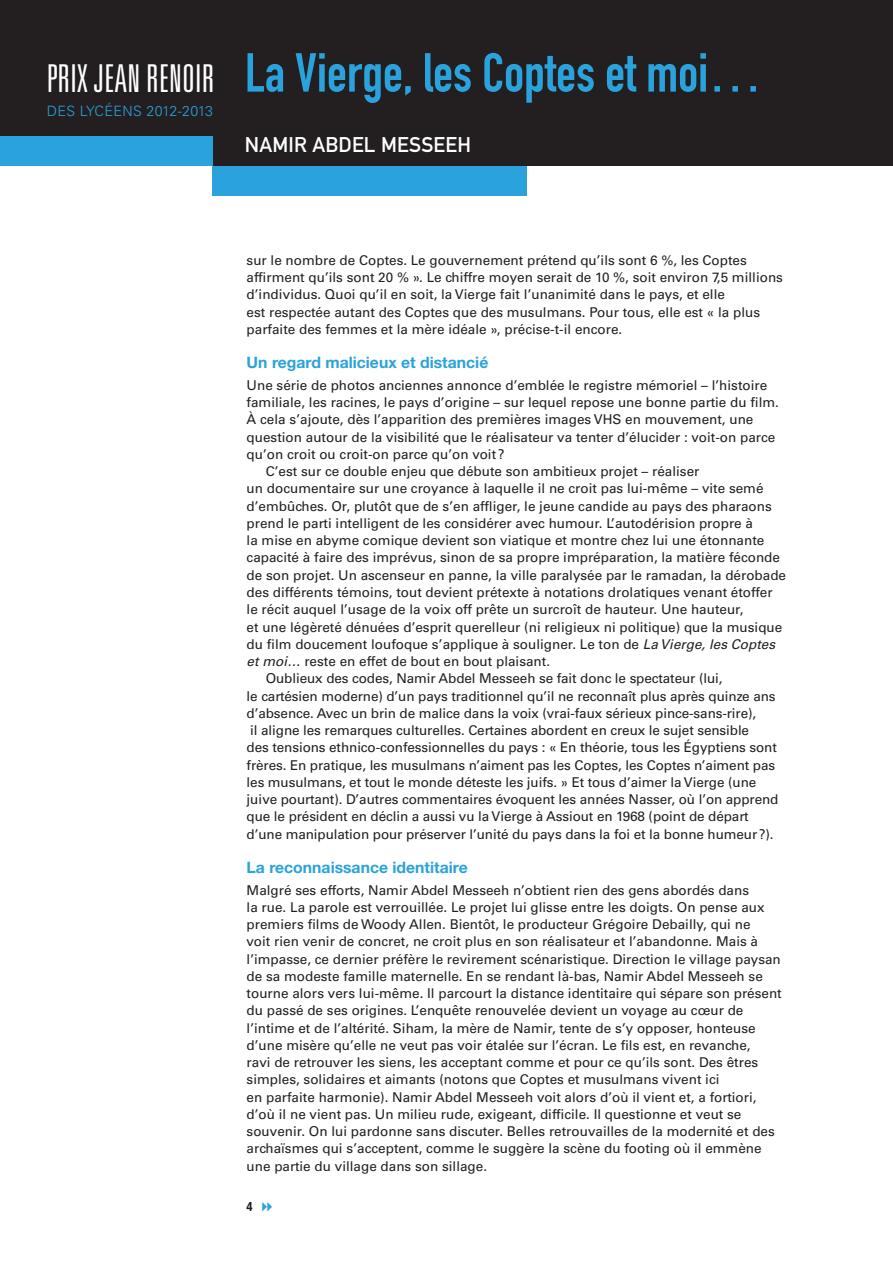
<style>
.page{position:relative;width:893px;height:1263px;background:#fff}
.page>*{position:absolute;margin:0;border:0;box-sizing:border-box;transform-origin:0 0}
.t1{font:54px "DIN Engschrift Std";color:#2aa2db}
.t2{font:300 ultra-condensed 38.4px "Univers LT Std";letter-spacing:.005em;color:#fff}
.t3{font:21px "DIN Mittelschrift Std";letter-spacing:.01em;color:#fff}
.t4{font:700 15.75px "Helvetica Neue LT Std";color:#2aa2db}
.t5{font:300 14.25px "Univers LT Std";letter-spacing:.025em;color:#2aa2db}
.t6{font:13.5px/17.2px "Univers LT Std";color:#231f20}
.t7{font:700 condensed 12.75px "Helvetica Neue LT Std";color:#231f20}
.s1{font-style:italic}
</style>
<div class="page">
<div style="left:0;top:0;width:893px;height:166px;background:#231f20"></div>
<div style="left:0;top:136px;width:213px;height:30px;background:#2aa2db"></div>
<div style="left:213px;top:166px;width:314px;height:30px;background:#2aa2db"></div>
<h2 class="t2" style="left:47px;top:58px;width:169px">PRIX JEAN RENOIR</h2>
<p class="t5" style="left:47px;top:102px;width:168px">DES LYCÉENS 2012-2013</p>
<h1 class="t1" style="left:245px;top:41px;width:519px">La Vierge, les Coptes et moi…</h1>
<h3 class="t3" style="left:245px;top:132px;width:228px">NAMIR ABDEL MESSEEH</h3>
<p class="t6" style="left:247px;top:252px;width:538px">sur le nombre de Coptes. Le gouvernement prétend qu’ils sont 6 %, les Coptes affirment qu’ils sont 20 % ». Le chiffre moyen serait de 10 %, soit environ 7,5 millions d’individus. Quoi qu’il en soit, la Vierge fait l’unanimité dans le pays, et elle<br>est respectée autant des Coptes que des musulmans. Pour tous, elle est « la plus parfaite des femmes et la mère idéale », précise-t-il encore.</p>
<p class="t4" style="left:247px;top:353px;width:243px">Un regard malicieux et distancié</p>
<p class="t6" style="left:247px;top:377px;width:522px">Une série de photos anciennes annonce d’emblée le registre mémoriel – l’histoire</p>
<p class="t6" style="left:247px;top:394px;width:534px">familiale, les racines, le pays d’origine – sur lequel repose une bonne partie du film.</p>
<p class="t6" style="left:247px;top:411px;width:508px">À cela s’ajoute, dès l’apparition des premières images VHS en mouvement, une</p>
<p class="t6" style="left:247px;top:428px;width:530px">question autour de la visibilité que le réalisateur va tenter d’élucider : voit-on parce</p>
<p class="t6" style="left:247px;top:446px;width:259px">qu’on croit ou croit-on parce qu’on voit?</p>
<p class="t6" style="left:266px;top:463px;width:435px">C’est sur ce double enjeu que débute son ambitieux projet – réaliser</p>
<p class="t6" style="left:247px;top:480px;width:518px">un documentaire sur une croyance à laquelle il ne croit pas lui-même – vite semé</p>
<p class="t6" style="left:247px;top:497px;width:527px">d’embûches. Or, plutôt que de s’en affliger, le jeune candide au pays des pharaons</p>
<p class="t6" style="left:247px;top:515px;width:508px">prend le parti intelligent de les considérer avec humour. L’autodérision propre à</p>
<p class="t6" style="left:247px;top:532px;width:519px">la mise en abyme comique devient son viatique et montre chez lui une étonnante</p>
<p class="t6" style="left:247px;top:549px;width:535px">capacité à faire des imprévus, sinon de sa propre impréparation, la matière féconde</p>
<p class="t6" style="left:247px;top:566px;width:541px">de son projet. Un ascenseur en panne, la ville paralysée par le ramadan, la dérobade</p>
<p class="t6" style="left:247px;top:584px;width:527px">des différents témoins, tout devient prétexte à notations drolatiques venant étoffer</p>
<p class="t6" style="left:247px;top:601px;width:498px">le récit auquel l’usage de la voix off prête un surcroît de hauteur. Une hauteur,</p>
<p class="t6" style="left:247px;top:618px;width:537px">et une légèreté dénuées d’esprit querelleur (ni religieux ni politique) que la musique</p>
<p class="t6" style="left:247px;top:635px;width:530px">du film doucement loufoque s’applique à souligner. Le ton de <span class="s1">La Vierge, les Coptes</span></p>
<p class="t6" style="left:247px;top:653px;width:305px"><span class="s1">et moi…</span> reste en effet de bout en bout plaisant.</p>
<p class="t6" style="left:266px;top:670px;width:458px">Oublieux des codes, Namir Abdel Messeeh se fait donc le spectateur (lui,</p>
<p class="t6" style="left:247px;top:687px;width:530px">le cartésien moderne) d’un pays traditionnel qu’il ne reconnaît plus après quinze ans</p>
<p class="t6" style="left:247px;top:704px;width:511px">d’absence. Avec un brin de malice dans la voix (vrai-faux sérieux pince-sans-rire),</p>
<p class="t6" style="left:250px;top:722px;width:500px">il aligne les remarques culturelles. Certaines abordent en creux le sujet sensible</p>
<p class="t6" style="left:247px;top:739px;width:532px">des tensions ethnico-confessionnelles du pays : « En théorie, tous les Égyptiens sont</p>
<p class="t6" style="left:247px;top:756px;width:530px">frères. En pratique, les musulmans n’aiment pas les Coptes, les Coptes n’aiment pas</p>
<p class="t6" style="left:247px;top:773px;width:511px">les musulmans, et tout le monde déteste les juifs. » Et tous d’aimer la Vierge (une</p>
<p class="t6" style="left:247px;top:791px;width:533px">juive pourtant). D’autres commentaires évoquent les années Nasser, où l’on apprend</p>
<p class="t6" style="left:247px;top:808px;width:503px">que le président en déclin a aussi vu la Vierge à Assiout en 1968 (point de départ</p>
<p class="t6" style="left:247px;top:825px;width:528px">d’une manipulation pour préserver l’unité du pays dans la foi et la bonne humeur?).</p>
<p class="t4" style="left:247px;top:858px;width:223px">La reconnaissance identitaire</p>
<p class="t6" style="left:247px;top:881px;width:537px">Malgré ses efforts, Namir Abdel Messeeh n’obtient rien des gens abordés dans<br>la rue. La parole est verrouillée. Le projet lui glisse entre les doigts. On pense aux premiers films de Woody Allen. Bientôt, le producteur Grégoire Debailly, qui ne<br>voit rien venir de concret, ne croit plus en son réalisateur et l’abandonne. Mais à l’impasse, ce dernier préfère le revirement scénaristique. Direction le village paysan de sa modeste famille maternelle. En se rendant là-bas, Namir Abdel Messeeh se tourne alors vers lui-même. Il parcourt la distance identitaire qui sépare son présent du passé de ses origines. L’enquête renouvelée devient un voyage au cœur de l’intime et de l’altérité. Siham, la mère de Namir, tente de s’y opposer, honteuse d’une misère qu’elle ne veut pas voir étalée sur l’écran. Le fils est, en revanche,<br>ravi de retrouver les siens, les acceptant comme et pour ce qu’ils sont. Des êtres simples, solidaires et aimants (notons que Coptes et musulmans vivent ici<br>en parfaite harmonie). Namir Abdel Messeeh voit alors d’où il vient et, a fortiori, d’où il ne vient pas. Un milieu rude, exigeant, difficile. Il questionne et veut se souvenir. On lui pardonne sans discuter. Belles retrouvailles de la modernité et des archaïsmes qui s’acceptent, comme le suggère la scène du footing où il emmène une partie du village dans son sillage.</p>
<p class="t7" style="left:247px;top:1199px;width:8px">4</p>
</div>
